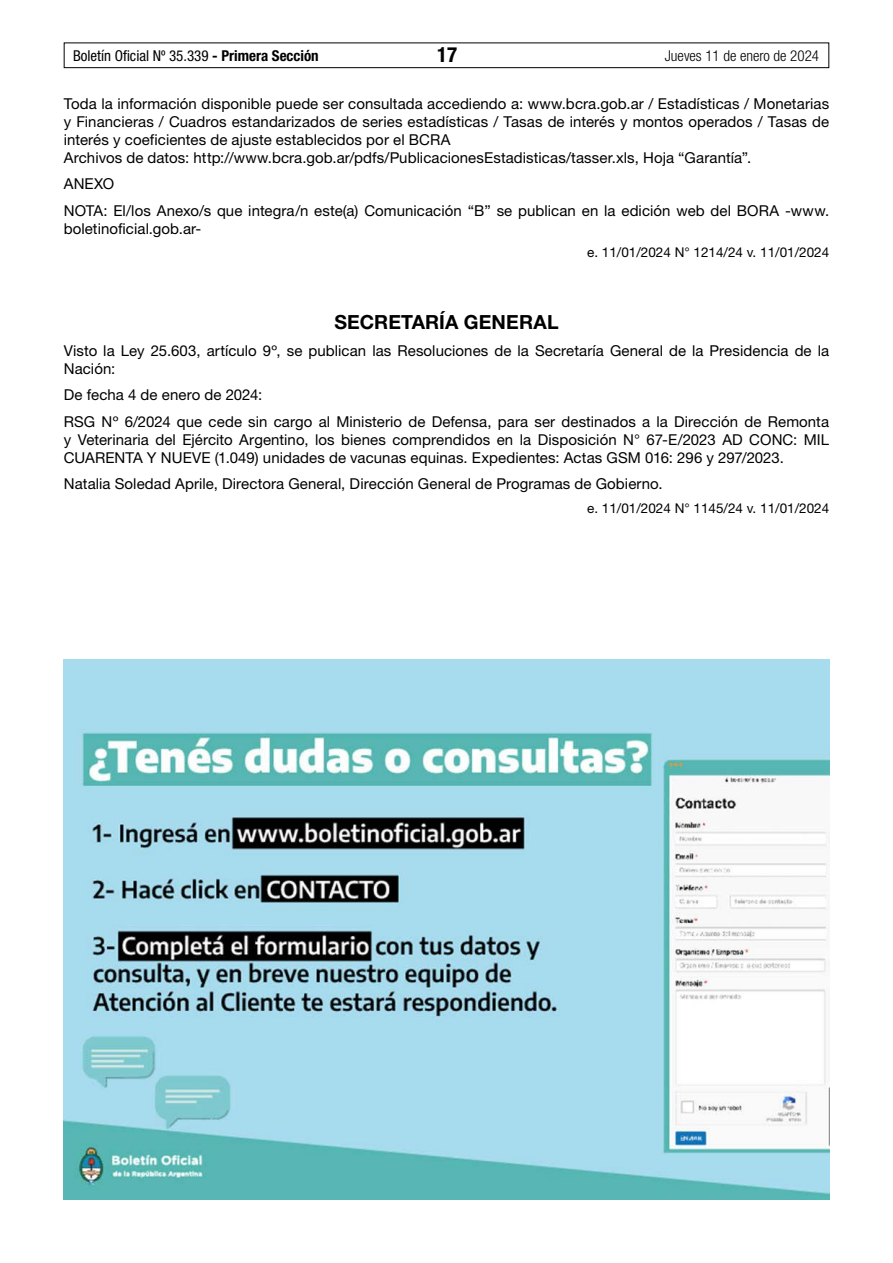
<style>
.page{position:relative;width:893px;height:1263px;background:#fff}
.page>*{position:absolute;margin:0;border:0;box-sizing:border-box;transform-origin:0 0}
.t1{font:700 condensed 21px "Helvetica Neue LT Std";color:#000}
.t2{font:700 19.5px "Helvetica Neue LT Std";letter-spacing:.005em;color:#000}
.t3{font:15px/18px "Helvetica Neue LT Std";letter-spacing:.005em;color:#000}
.t4{font:condensed 15px "Helvetica Neue LT Std";color:#000}
.t5{font:300 condensed 15px "Helvetica Neue LT Std";color:#000}
.t6{font:13.5px "Helvetica Neue LT Std";color:#000}
.s1{font-weight:700}
</style>
<div class="page">
<div style="left:64px;top:43px;width:765px;height:25px;border:1px solid #000"></div>
<img style="left:64px;top:659px;width:765px;height:540px">
<p class="t4" style="left:73px;top:47px;width:247px">Boletín Oficial Nº 35.339 <span class="s1">- Primera Sección</span></p>
<h1 class="t1" style="left:437px;top:42px;width:22px">17</h1>
<p class="t5" style="left:665px;top:47px;width:156px">Jueves 11 de enero de 2024</p>
<p class="t3" style="left:64px;top:94px;width:767px">Toda la información disponible puede ser consultada accediendo a: www.bcra.gob.ar / Estadísticas / Monetarias y Financieras / Cuadros estandarizados de series estadísticas / Tasas de interés y montos operados / Tasas de interés y coeficientes de ajuste establecidos por el BCRA<br>Archivos de datos: http://www.bcra.gob.ar/pdfs/PublicacionesEstadisticas/tasser.xls, Hoja “Garantía”.</p>
<p class="t3" style="left:64px;top:170px;width:767px;line-height:26.5px">ANEXO<br>NOTA: El/los Anexo/s que integra/n este(a) Comunicación “B” se publican en la edición web del BORA -www.</p>
<p class="t3" style="left:64px;top:219px;width:139px">boletinoficial.gob.ar-</p>
<p class="t6" style="left:587px;top:244px;width:244px">e. 11/01/2024 N° 1214/24 v. 11/01/2024</p>
<h2 class="t2" style="left:334px;top:310px;width:226px">SECRETARÍA GENERAL</h2>
<p class="t3" style="left:64px;top:341px;width:767px">Visto la Ley 25.603, artículo 9º, se publican las Resoluciones de la Secretaría General de la Presidencia de la<br>Nación:</p>
<p class="t3" style="left:64px;top:381px;width:767px;line-height:26.5px">De fecha 4 de enero de 2024:<br>RSG Nº 6/2024 que cede sin cargo al Ministerio de Defensa, para ser destinados a la Dirección de Remonta</p>
<p class="t3" style="left:64px;top:430px;width:767px">y Veterinaria del Ejército Argentino, los bienes comprendidos en la Disposición N° 67-E/2023 AD CONC: MIL<br>CUARENTA Y NUEVE (1.049) unidades de vacunas equinas. Expedientes: Actas GSM 016: 296 y 297/2023.</p>
<p class="t3" style="left:64px;top:475px;width:600px">Natalia Soledad Aprile, Directora General, Dirección General de Programas de Gobierno.</p>
<p class="t6" style="left:587px;top:500px;width:244px">e. 11/01/2024 N° 1145/24 v. 11/01/2024</p>
</div>
